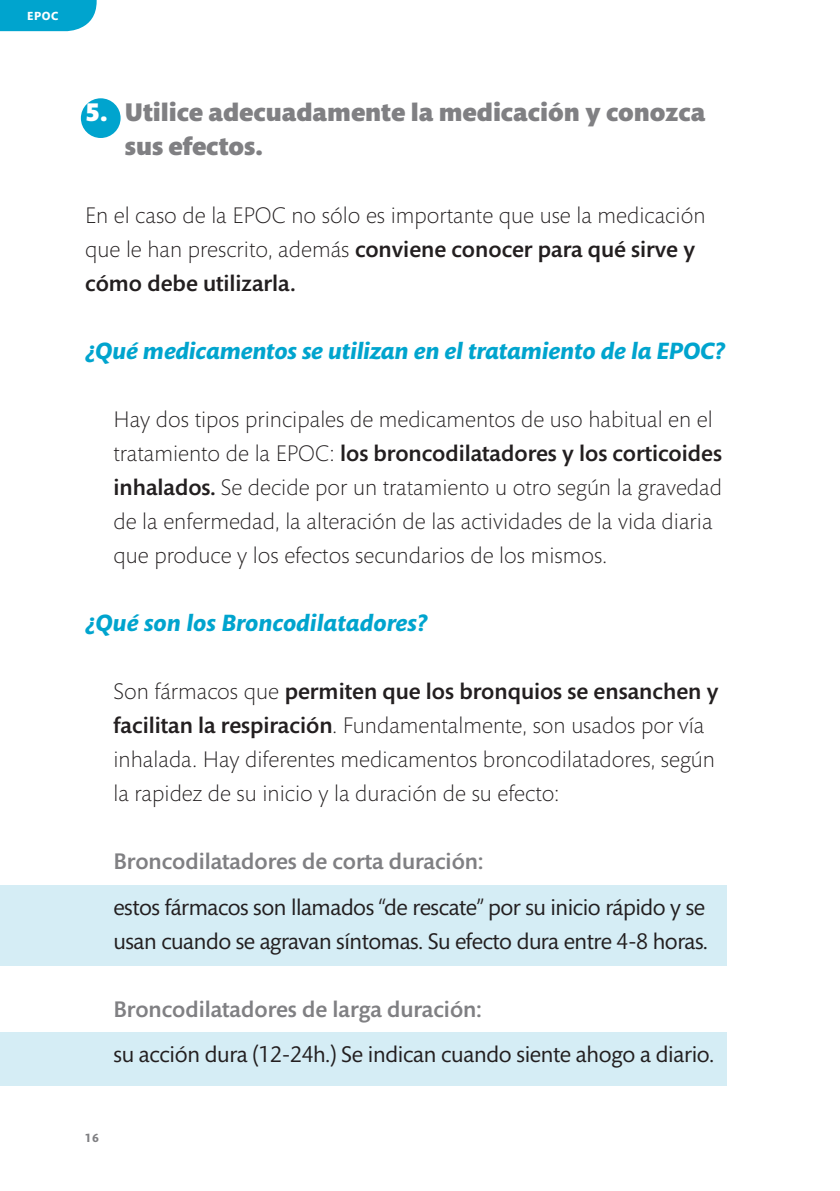
<style>
.page{position:relative;width:840px;height:1191px;background:#fff}
.page>*{position:absolute;margin:0;border:0;box-sizing:border-box;transform-origin:0 0}
.t1{font:900 26px/34px "Mundo Sans Std";color:#808083}
.t2{font:italic 700 24px "Mundo Sans Std";letter-spacing:-.01em;color:#00a4ce}
.t3{font:300 23px/34px "Mundo Sans Std";color:#231f20}
.t4{font:23px/34px "Mundo Sans Std";letter-spacing:-.02em;color:#231f20}
.t5{font:500 23px "Mundo Sans Std";color:#808083}
.t6{font:700 12px "Mundo Sans Std";color:#fff}
.t7{font:700 12px "Mundo Sans Std";color:#808083}
.s1{color:#fff}
.s2{font-weight:500}
</style>
<div class="page">
<div style="left:0;top:0;width:97px;height:31px;background:#00a4ce"></div>
<div style="left:0;top:885px;width:726px;height:81px;background:#d5edf5"></div>
<div style="left:0;top:1032px;width:726px;height:54px;background:#d5edf5"></div>
<div style="left:81px;top:98px;width:39px;height:40px;background:#00a4ce;border-radius:50%"></div>
<p class="t6" style="left:27px;top:9px;width:33px">EPOC</p>
<p class="t1" style="left:125px;top:96px;width:581px;text-indent:-40px"><span class="s1">5.</span> Utilice adecuadamente la medicación y conozca sus efectos.</p>
<p class="t3" style="left:85px;top:199px;width:621px">En el caso de la EPOC no sólo es importante que use la medicación que le han prescrito, además <span class="s2">conviene conocer para qué sirve y cómo debe utilizarla.</span></p>
<p class="t2" style="left:85px;top:338px;width:641px">¿Qué medicamentos se utilizan en el tratamiento de la EPOC?</p>
<p class="t3" style="left:113px;top:403px;width:609px">Hay dos tipos principales de medicamentos de uso habitual en el tratamiento de la EPOC: <span class="s2">los broncodilatadores y los corticoides inhalados.</span> Se decide por un tratamiento u otro según la gravedad de la enfermedad, la alteración de las actividades de la vida diaria que produce y los efectos secundarios de los mismos.</p>
<p class="t2" style="left:85px;top:610px;width:343px">¿Qué son los Broncodilatadores?</p>
<p class="t3" style="left:113px;top:675px;width:606px">Son fármacos que <span class="s2">permiten que los bronquios se ensanchen y facilitan la respiración</span>. Fundamentalmente, son usados por vía inhalada. Hay diferentes medicamentos broncodilatadores, según la rapidez de su inicio y la duración de su efecto:</p>
<p class="t5" style="left:113px;top:849px;width:371px">Broncodilatadores de corta duración:</p>
<p class="t4" style="left:113px;top:890px;width:595px">estos fármacos son llamados “de rescate” por su inicio rápido y se usan cuando se agravan síntomas. Su efecto dura entre 4-8 horas.</p>
<p class="t5" style="left:113px;top:996px;width:369px">Broncodilatadores de larga duración:</p>
<p class="t4" style="left:113px;top:1038px;width:602px">su acción dura (12-24h.) Se indican cuando siente ahogo a diario.</p>
<p class="t7" style="left:85px;top:1131px;width:15px">16</p>
</div>
